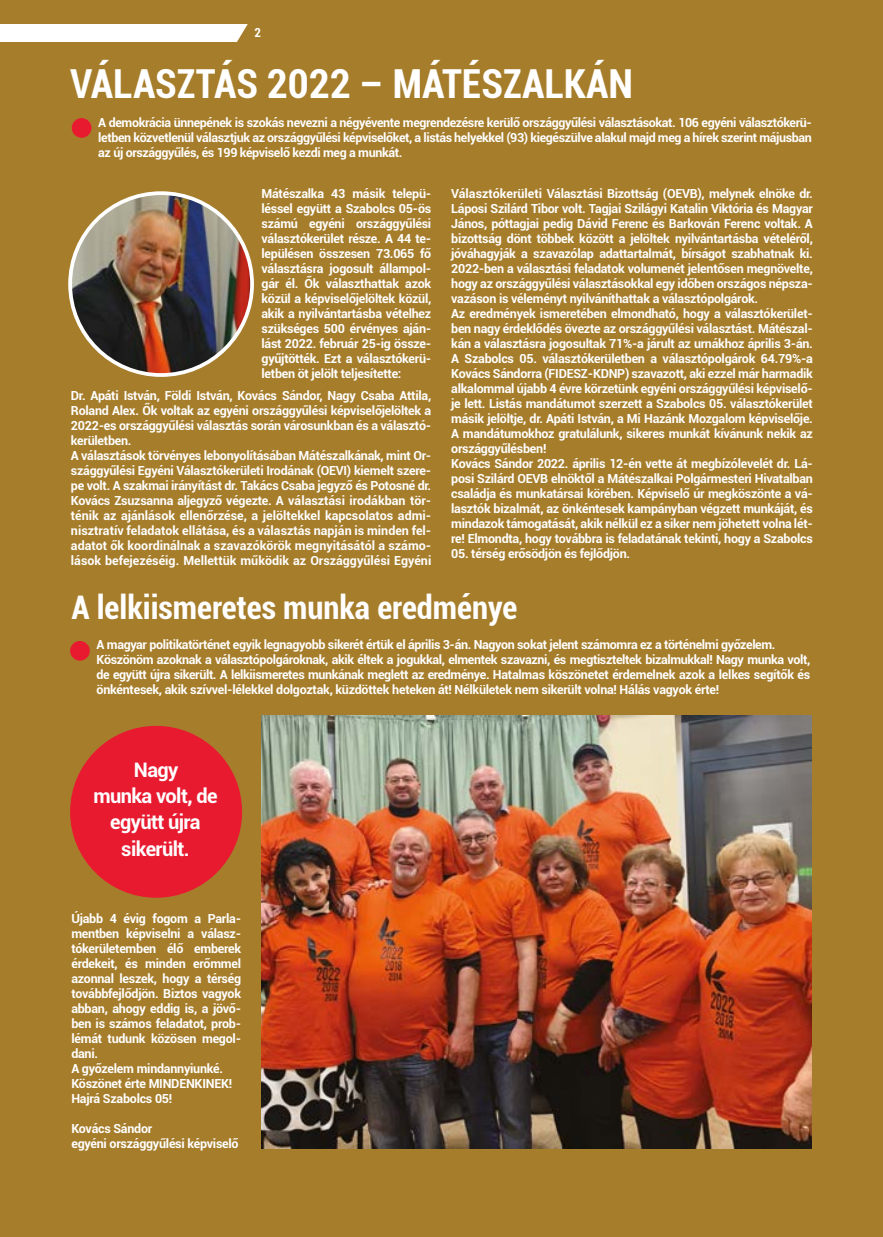
<style>
.page{position:relative;width:883px;height:1237px;background:#fff}
.page>*{position:absolute;margin:0;border:0;box-sizing:border-box;transform-origin:0 0}
.t1{font:700 condensed 40px "Roboto";color:#fff}
.t2{font:700 condensed 32.5px "Roboto";color:#fff}
.t3{font:700 20px/26.2px "Roboto";letter-spacing:-.03em;color:#fff;text-align:center}
.t4{font:700 12.5px/15px "Roboto";letter-spacing:-.02em;color:#fff}
.t5{font:700 condensed 12.5px "Roboto";color:#fff}
</style>
<div class="page">
<div style="left:0;top:0;width:882px;height:1237px;background:#a67d2b"></div>
<div style="left:0;top:24px;width:259px;height:17px;background:#fff"></div>
<svg style="left:237px;top:24px;width:22px;height:18px"></svg>
<div style="left:72px;top:118px;width:19px;height:20px;background:#e81a30;border-radius:50%"></div>
<div style="left:70px;top:641px;width:20px;height:19px;background:#e81a30;border-radius:50%"></div>
<img style="left:70px;top:193px;width:182px;height:182px;border-radius:91px">
<div style="left:68px;top:191px;width:186px;height:186px;border:4px solid #fff;border-radius:50%"></div>
<img style="left:261px;top:716px;width:550px;height:432px">
<div style="left:70px;top:726px;width:172px;height:171px;background:#e81a30;border-radius:50%"></div>
<p class="t5" style="left:254px;top:24px;width:8px">2</p>
<h1 class="t1" style="left:70px;top:56px;width:564px">VÁLASZTÁS 2022 – MÁTÉSZALKÁN</h1>
<p class="t4" style="left:98px;top:114px;width:715px;text-align:justify">A demokrácia ünnepének is szokás nevezni a négyévente megrendezésre kerülő országgyűlési választásokat. 106 egyéni választókerü&shy;letben közvetlenül választjuk az országgyűlési képviselőket, a listás helyekkel (93) kiegészülve alakul majd meg a hírek szerint májusban az új országgyűlés, és 199 képviselő kezdi meg a munkát.</p>
<p class="t4" style="left:261px;top:186px;width:171px;text-align:justify">Mátészalka 43 másik telepü&shy;léssel együtt a Szabolcs 05-ös számú egyéni országgyűlési választókerület része. A 44 te&shy;lepülésen összesen 73.065 fő választásra jogosult állampol&shy;gár él. Ők választhattak azok közül a képviselőjelöltek közül, akik a nyilvántartásba vételhez szükséges 500 érvényes aján&shy;lást 2022. február 25-ig össze&shy;gyűjtötték. Ezt a választókerü&shy;letben öt jelölt teljesítette:</p>
<p class="t4" style="left:71px;top:388px;width:362px">Dr. Apáti István, Földi István, Kovács Sándor, Nagy Csaba Attila, Roland Alex. Ők voltak az egyéni országgyűlési képviselőjelöltek a 2022-es országgyűlési választás során városunkban és a választó&shy;kerületben.<br>A választások törvényes lebonyolításában Mátészalkának, mint Or&shy;szággyűlési Egyéni Választókerületi Irodának (OEVI) kiemelt szere&shy;pe volt. A szakmai irányítást dr. Takács Csaba jegyző és Potosné dr.<br>Kovács Zsuzsanna aljegyző végezte. A választási irodákban tör&shy;ténik az ajánlások ellenőrzése, a jelöltekkel kapcsolatos admi&shy;nisztratív feladatok ellátása, és a választás napján is minden fel&shy;adatot ők koordinálnak a szavazókörök megnyitásától a számo&shy;lások befejezéséig. Mellettük működik az Országgyűlési Egyéni</p>
<p class="t4" style="left:451px;top:186px;width:363px">Választókerületi Választási Bizottság (OEVB), melynek elnöke dr.<br>Láposi Szilárd Tibor volt. Tagjai Szilágyi Katalin Viktória és Magyar János, póttagjai pedig Dávid Ferenc és Barkován Ferenc voltak. A bizottság dönt többek között a jelöltek nyilvántartásba vételéről, jóváhagyják a szavazólap adattartalmát, bírságot szabhatnak ki.<br>2022-ben a választási feladatok volumenét jelentősen megnövelte, hogy az országgyűlési választásokkal egy időben országos népsza&shy;vazáson is véleményt nyilváníthattak a választópolgárok.<br>Az eredmények ismeretében elmondható, hogy a választókerület&shy;ben nagy érdeklődés övezte az országgyűlési választást. Mátészal&shy;kán a választásra jogosultak 71%-a járult az urnákhoz április 3-án.<br>A Szabolcs 05. választókerületben a választópolgárok 64.79%-a Kovács Sándorra (FIDESZ-KDNP) szavazott, aki ezzel már harmadik alkalommal újabb 4 évre körzetünk egyéni országgyűlési képviselő&shy;je lett. Listás mandátumot szerzett a Szabolcs 05. választókerület másik jelöltje, dr. Apáti István, a Mi Hazánk Mozgalom képviselője.<br>A mandátumokhoz gratulálunk, sikeres munkát kívánunk nekik az országgyűlésben!<br>Kovács Sándor 2022. április 12-én vette át megbízólevelét dr. Lá&shy;posi Szilárd OEVB elnöktől a Mátészalkai Polgármesteri Hivatalban családja és munkatársai körében. Képviselő úr megköszönte a vá&shy;lasztók bizalmát, az önkéntesek kampányban végzett munkáját, és mindazok támogatását, akik nélkül ez a siker nem jöhetett volna lét&shy;re! Elmondta, hogy továbbra is feladatának tekinti, hogy a Szabolcs</p>
<p class="t4" style="left:451px;top:546px;width:180px">05. térség erősödjön és fejlődjön.</p>
<h2 class="t2" style="left:71px;top:585px;width:447px">A lelkiismeretes munka eredménye</h2>
<p class="t4" style="left:97px;top:637px;width:715px">A magyar politikatörténet egyik legnagyobb sikerét értük el április 3-án. Nagyon sokat jelent számomra ez a történelmi győzelem.<br>Köszönöm azoknak a választópolgároknak, akik éltek a jogukkal, elmentek szavazni, és megtiszteltek bizalmukkal! Nagy munka volt, de együtt újra sikerült. A lelkiismeretes munkának meglett az eredménye. Hatalmas köszönetet érdemelnek azok a lelkes segítők és önkéntesek, akik szívvel-lélekkel dolgoztak, küzdöttek heteken át! Nélkületek nem sikerült volna! Hálás vagyok érte!</p>
<h3 class="t3" style="left:93px;top:756px;width:126px">Nagy<br>munka volt, de együtt újra sikerült.</h3>
<p class="t4" style="left:71px;top:911px;width:171px">Újabb 4 évig fogom a Parla&shy;mentben képviselni a válasz&shy;tókerületemben élő emberek érdekeit, és minden erőmmel azonnal leszek, hogy a térség továbbfejlődjön. Biztos vagyok abban, ahogy eddig is, a jövő&shy;ben is számos feladatot, prob&shy;lémát tudunk közösen megol&shy;dani.<br>A győzelem mindannyiunké.<br>Köszönet érte MINDENKINEK!<br>Hajrá Szabolcs 05!</p>
<p class="t4" style="left:71px;top:1121px;width:169px">Kovács Sándor<br>egyéni országgyűlési képviselő</p>
</div>
